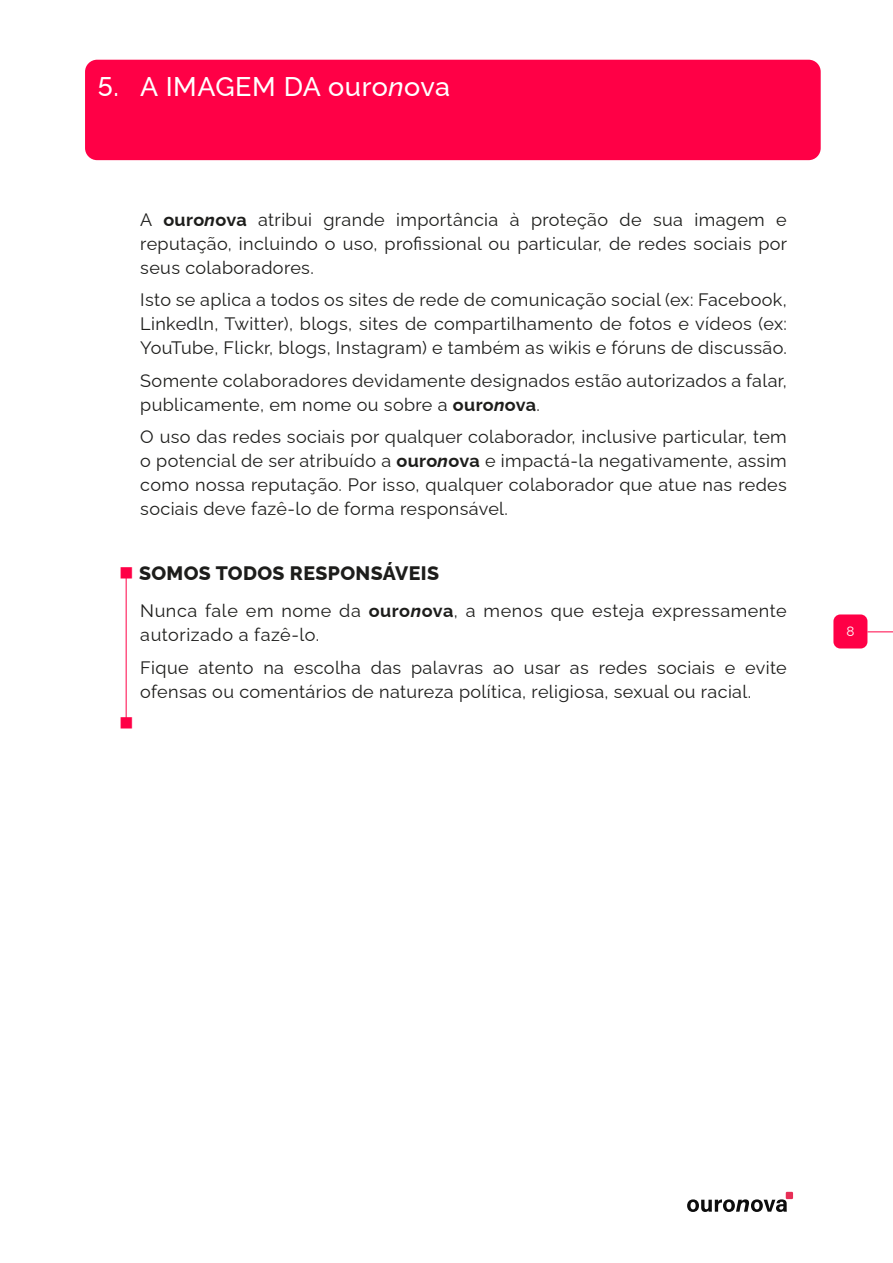
<style>
.page{position:relative;width:893px;height:1263px;background:#fff}
.page>*{position:absolute;margin:0;border:0;box-sizing:border-box;transform-origin:0 0}
.t1{font:500 27px "Raleway";letter-spacing:.02em;color:#fff}
.t2{font:800 19.5px "Raleway";letter-spacing:.02em;color:#1d1d1b}
.t3{font:18px/24px "Raleway";letter-spacing:.02em;color:#1d1d1b;text-align:justify}
.t4{font:13.5px "Raleway";color:#fff}
.s1{font-style:italic}
.s2{font-weight:700}
.s3{font-weight:700;font-style:italic}
</style>
<div class="page">
<div style="left:833px;top:614px;width:34px;height:34px;background:#ff0046;border-radius:7px"></div>
<svg style="left:867px;top:631px;width:26px;height:1px"></svg>
<svg style="left:687px;top:1199px;width:100px;height:13px"></svg>
<div style="left:786px;top:1192px;width:7px;height:7px;background:#e72e56"></div>
<div style="left:85px;top:60px;width:736px;height:100px;background:#ff0046;border-radius:12px"></div>
<hr style="left:126px;top:576px;width:1px;height:145px;background:#ff0046">
<svg style="left:125px;top:575px;width:2px;height:6px"></svg>
<h1 class="t1" style="left:98px;top:71px;width:354px">5. A IMAGEM DA ouro<span class="s1">n</span>ova</h1>
<p class="t3" style="left:140px;top:208px;width:648px">A <span class="s2">ouro</span><span class="s3">n</span><span class="s2">ova</span> atribui grande importância à proteção de sua imagem e reputação, incluindo o uso, profissional ou particular, de redes sociais por seus colaboradores.</p>
<p class="t3" style="left:140px;top:288px;width:648px">Isto se aplica a todos os sites de rede de comunicação social (ex: Facebook, Linkedln, Twitter), blogs, sites de compartilhamento de fotos e vídeos (ex:<br>YouTube, Flickr, blogs, Instagram) e também as wikis e fóruns de discussão.</p>
<p class="t3" style="left:140px;top:369px;width:648px">Somente colaboradores devidamente designados estão autorizados a falar, publicamente, em nome ou sobre a <span class="s2">ouro</span><span class="s3">n</span><span class="s2">ova</span>.</p>
<p class="t3" style="left:140px;top:425px;width:648px">O uso das redes sociais por qualquer colaborador, inclusive particular, tem o potencial de ser atribuído a <span class="s2">ouro</span><span class="s3">n</span><span class="s2">ova</span> e impactá-la negativamente, assim como nossa reputação. Por isso, qualquer colaborador que atue nas redes sociais deve fazê-lo de forma responsável.</p>
<p class="t2" style="left:139px;top:562px;width:301px">SOMOS TODOS RESPONSÁVEIS</p>
<p class="t3" style="left:140px;top:599px;width:648px">Nunca fale em nome da <span class="s2">ouro</span><span class="s3">n</span><span class="s2">ova</span>, a menos que esteja expressamente autorizado a fazê-lo.</p>
<p class="t3" style="left:140px;top:655px;width:648px">Fique atento na escolha das palavras ao usar as redes sociais e evite ofensas ou comentários de natureza política, religiosa, sexual ou racial.</p>
<p class="t4" style="left:846px;top:624px;width:10px">8</p>
</div>
